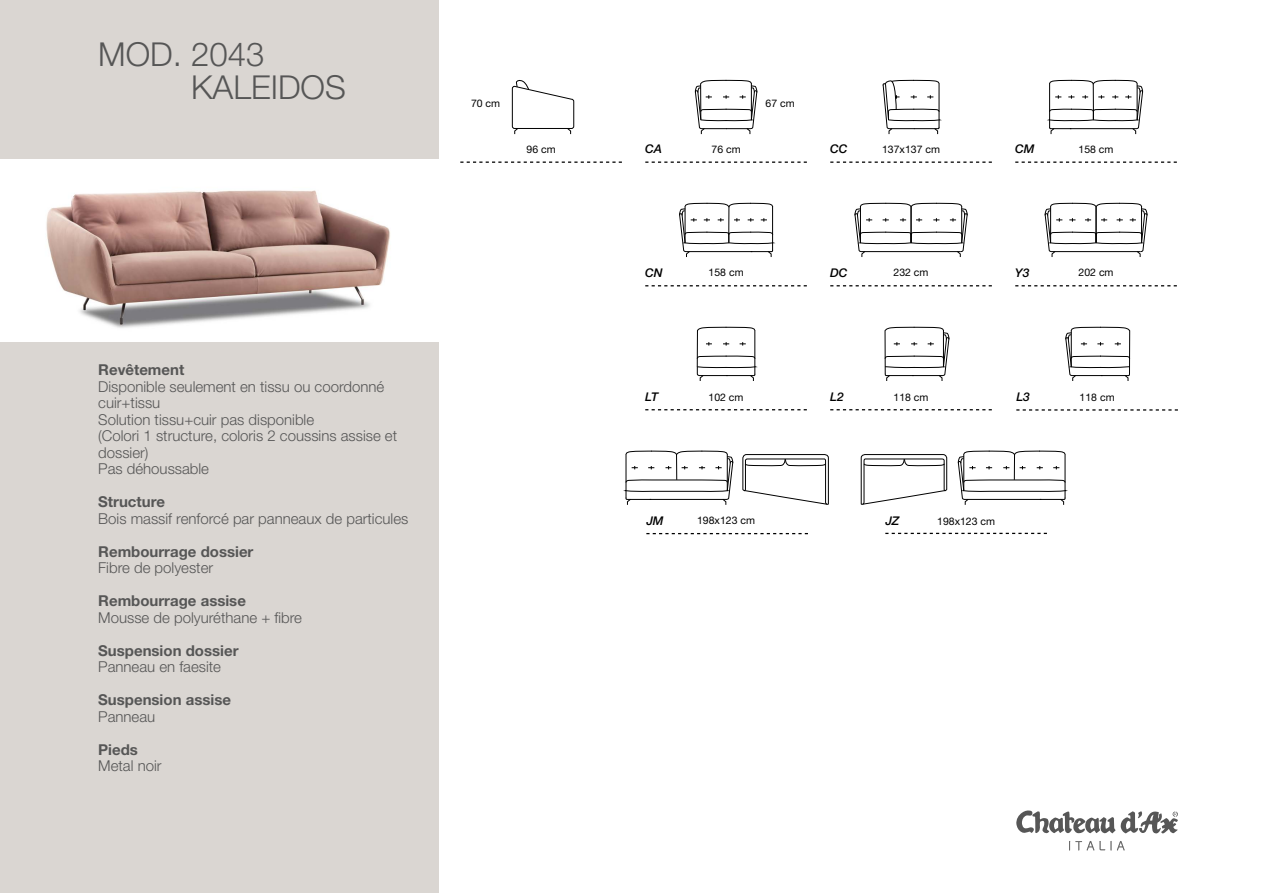
<style>
.page{position:relative;width:1263px;height:893px;background:#fff}
.page>*{position:absolute;margin:0;border:0;box-sizing:border-box;transform-origin:0 0}
.t1{font:300 33px/33px "Helvetica Neue LT Std";color:#565656}
.t2{font:300 15px/16.5px "Helvetica Neue LT Std";color:#565656}
.t3{font:700 15px "Helvetica Neue LT Std";color:#565656}
.t4{font:italic 500 12px "Helvetica Neue LT Std";color:#000}
.t5{font:10.5px "Helvetica Neue LT Std";color:#000}
</style>
<div class="page">
<svg style="left:1016px;top:810px;width:162px;height:24px"></svg>
<svg style="left:1069px;top:841px;width:55px;height:9px"></svg>
<div style="left:0;top:0;width:438px;height:893px;background:#dad6d2"></div>
<svg style="left:645px;top:285px;width:162px;height:1px"></svg>
<svg style="left:646px;top:533px;width:162px;height:1px"></svg>
<svg style="left:830px;top:285px;width:162px;height:1px"></svg>
<svg style="left:645px;top:162px;width:162px;height:1px"></svg>
<svg style="left:1016px;top:409px;width:162px;height:2px"></svg>
<svg style="left:460px;top:162px;width:162px;height:1px"></svg>
<svg style="left:830px;top:162px;width:162px;height:1px"></svg>
<svg style="left:1015px;top:162px;width:162px;height:1px"></svg>
<svg style="left:1015px;top:285px;width:162px;height:1px"></svg>
<svg style="left:645px;top:409px;width:162px;height:1px"></svg>
<svg style="left:830px;top:409px;width:162px;height:1px"></svg>
<svg style="left:885px;top:533px;width:162px;height:1px"></svg>
<svg style="left:695px;top:80px;width:62px;height:55px"></svg>
<svg style="left:884px;top:326px;width:65px;height:55px"></svg>
<svg style="left:1065px;top:326px;width:65px;height:55px"></svg>
<svg style="left:679px;top:202px;width:94px;height:55px"></svg>
<svg style="left:1049px;top:80px;width:94px;height:55px"></svg>
<svg style="left:696px;top:326px;width:60px;height:55px"></svg>
<svg style="left:854px;top:202px;width:114px;height:55px"></svg>
<svg style="left:1044px;top:202px;width:104px;height:55px"></svg>
<svg style="left:882px;top:79px;width:58px;height:56px"></svg>
<svg style="left:512px;top:80px;width:62px;height:55px"></svg>
<svg style="left:625px;top:450px;width:108px;height:55px"></svg>
<svg style="left:742px;top:454px;width:87px;height:51px"></svg>
<svg style="left:958px;top:450px;width:108px;height:55px"></svg>
<svg style="left:860px;top:454px;width:87px;height:51px"></svg>
<img style="left:0;top:160px;width:438px;height:182px">
<h1 class="t1" style="left:191px;top:37px;width:156px;text-indent:-93px">MOD. 2043<br>KALEIDOS</h1>
<p class="t5" style="left:471px;top:97px;width:31px">70 cm</p>
<p class="t5" style="left:526px;top:143px;width:31px">96 cm</p>
<p class="t3" style="left:98px;top:360px;width:88px">Revêtement</p>
<p class="t2" style="left:98px;top:378px;width:300px">Disponible seulement en tissu ou coordonné cuir+tissu<br>Solution tissu+cuir pas disponible<br>(Colori 1 structure, coloris 2 coussins assise et dossier)<br>Pas déhoussable</p>
<p class="t3" style="left:98px;top:492px;width:68px">Structure</p>
<p class="t2" style="left:98px;top:510px;width:312px">Bois massif renforcé par panneaux de particules</p>
<p class="t3" style="left:98px;top:542px;width:157px">Rembourrage dossier</p>
<p class="t2" style="left:98px;top:559px;width:117px">Fibre de polyester</p>
<p class="t3" style="left:98px;top:591px;width:149px">Rembourrage assise</p>
<p class="t2" style="left:98px;top:609px;width:205px">Mousse de polyuréthane + fibre</p>
<p class="t3" style="left:98px;top:641px;width:142px">Suspension dossier</p>
<p class="t2" style="left:98px;top:658px;width:124px">Panneau en faesite</p>
<p class="t3" style="left:98px;top:690px;width:134px">Suspension assise</p>
<p class="t2" style="left:98px;top:708px;width:58px">Panneau</p>
<p class="t3" style="left:98px;top:740px;width:41px">Pieds</p>
<p class="t2" style="left:98px;top:757px;width:65px">Metal noir</p>
<p class="t5" style="left:766px;top:97px;width:31px">67 cm</p>
<p class="t4" style="left:645px;top:141px;width:18px">CA</p>
<p class="t5" style="left:882px;top:143px;width:59px">137x137 cm</p>
<p class="t5" style="left:1078px;top:143px;width:37px">158 cm</p>
<p class="t4" style="left:830px;top:141px;width:19px">CC</p>
<p class="t4" style="left:1015px;top:141px;width:21px">CM</p>
<p class="t5" style="left:711px;top:143px;width:31px">76 cm</p>
<p class="t4" style="left:645px;top:266px;width:19px">CN</p>
<p class="t5" style="left:709px;top:266px;width:37px">158 cm</p>
<p class="t5" style="left:893px;top:266px;width:37px">232 cm</p>
<p class="t5" style="left:1078px;top:266px;width:37px">202 cm</p>
<p class="t4" style="left:830px;top:266px;width:19px">DC</p>
<p class="t4" style="left:1015px;top:266px;width:16px">Y3</p>
<p class="t4" style="left:645px;top:390px;width:15px">LT</p>
<p class="t5" style="left:708px;top:391px;width:37px">102 cm</p>
<p class="t4" style="left:830px;top:390px;width:15px">L2</p>
<p class="t5" style="left:893px;top:391px;width:37px">118 cm</p>
<p class="t4" style="left:1016px;top:389px;width:15px">L3</p>
<p class="t4" style="left:646px;top:513px;width:19px">JM</p>
<p class="t5" style="left:697px;top:514px;width:59px">198x123 cm</p>
<p class="t4" style="left:885px;top:513px;width:16px">JZ</p>
<p class="t5" style="left:937px;top:515px;width:59px">198x123 cm</p>
<p class="t5" style="left:1079px;top:391px;width:37px">118 cm</p>
</div>
